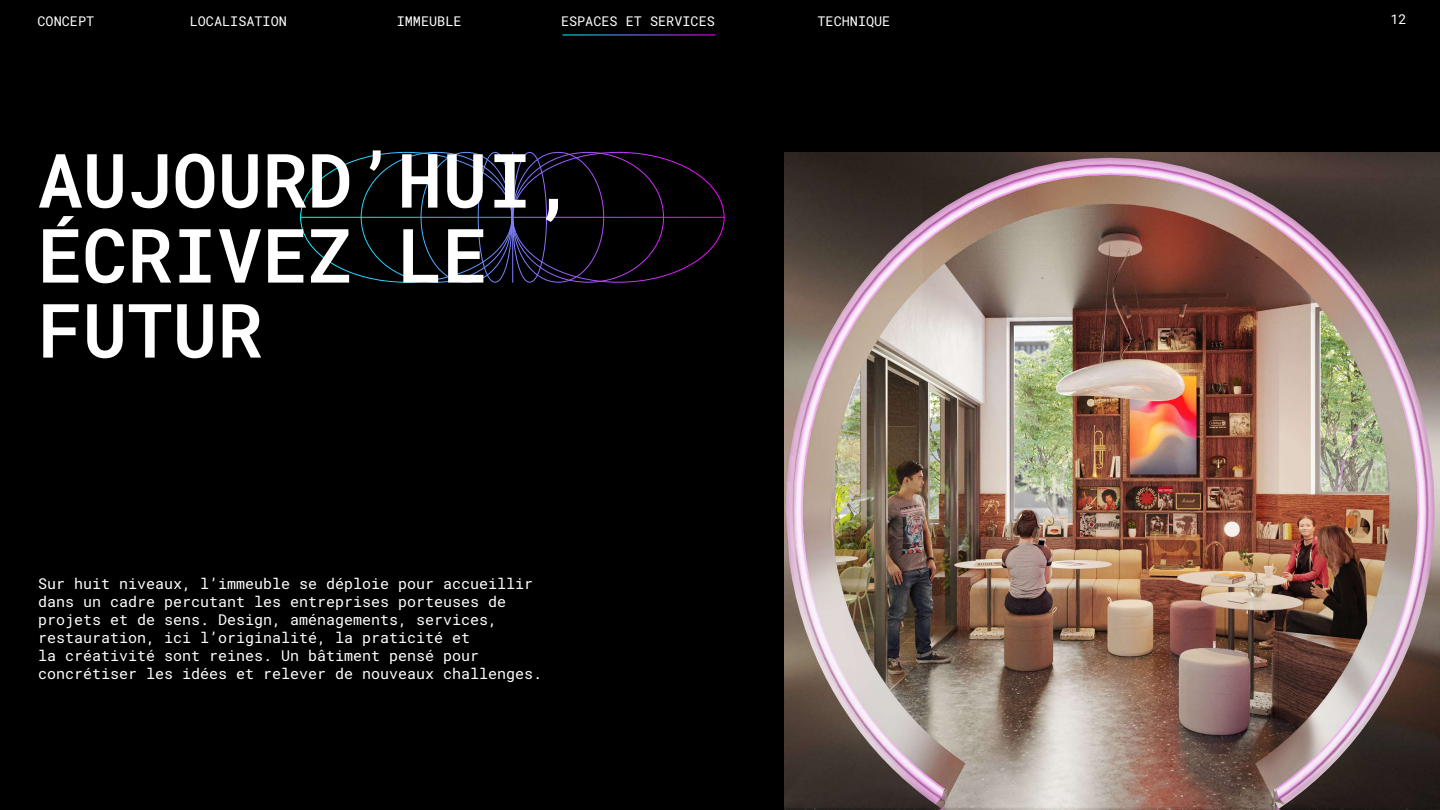
<style>
.page{position:relative;width:1440px;height:810px;background:#000}
.page>*{position:absolute;margin:0;border:0;box-sizing:border-box;transform-origin:0 0}
.t1{font:600 75px/75px "Roboto Mono";color:#fff}
.t2{font:15px/18px "Roboto Mono";color:#fff}
.t3{font:13.5px "Roboto Mono";color:#fff}
</style>
<div class="page">
<div style="left:478px;top:152px;width:34px;height:131px;border:1px solid #fff;border-radius:50%"></div>
<div style="left:512px;top:152px;width:35px;height:131px;border:1px solid #fff;border-radius:50%"></div>
<hr style="left:301px;top:217px;width:423px;height:1px;background:#fff">
<hr style="left:512px;top:152px;width:1px;height:130px;background:#fff">
<img style="left:784px;top:152px;width:656px;height:658px">
<hr style="left:562px;top:35px;width:154px;height:1px;background:#fff">
<p class="t3" style="left:38px;top:12px;width:58px">CONCEPT</p>
<p class="t3" style="left:190px;top:12px;width:99px">LOCALISATION</p>
<p class="t3" style="left:397px;top:12px;width:66px">IMMEUBLE</p>
<p class="t3" style="left:561px;top:12px;width:155px">ESPACES ET SERVICES</p>
<p class="t3" style="left:818px;top:12px;width:74px">TECHNIQUE</p>
<h1 class="t1" style="left:38px;top:141px;width:541px">AUJOURD’HUI,<br>ÉCRIVEZ LE<br>FUTUR</h1>
<p class="t2" style="left:38px;top:575px;width:506px">Sur huit niveaux, l’immeuble se déploie pour accueillir dans un cadre percutant les entreprises porteuses de projets et de sens. Design, aménagements, services, restauration, ici l’originalité, la praticité et<br>la créativité sont reines. Un bâtiment pensé pour concrétiser les idées et relever de nouveaux challenges.</p>
<p class="t3" style="left:1390px;top:10px;width:18px">12</p>
</div>
